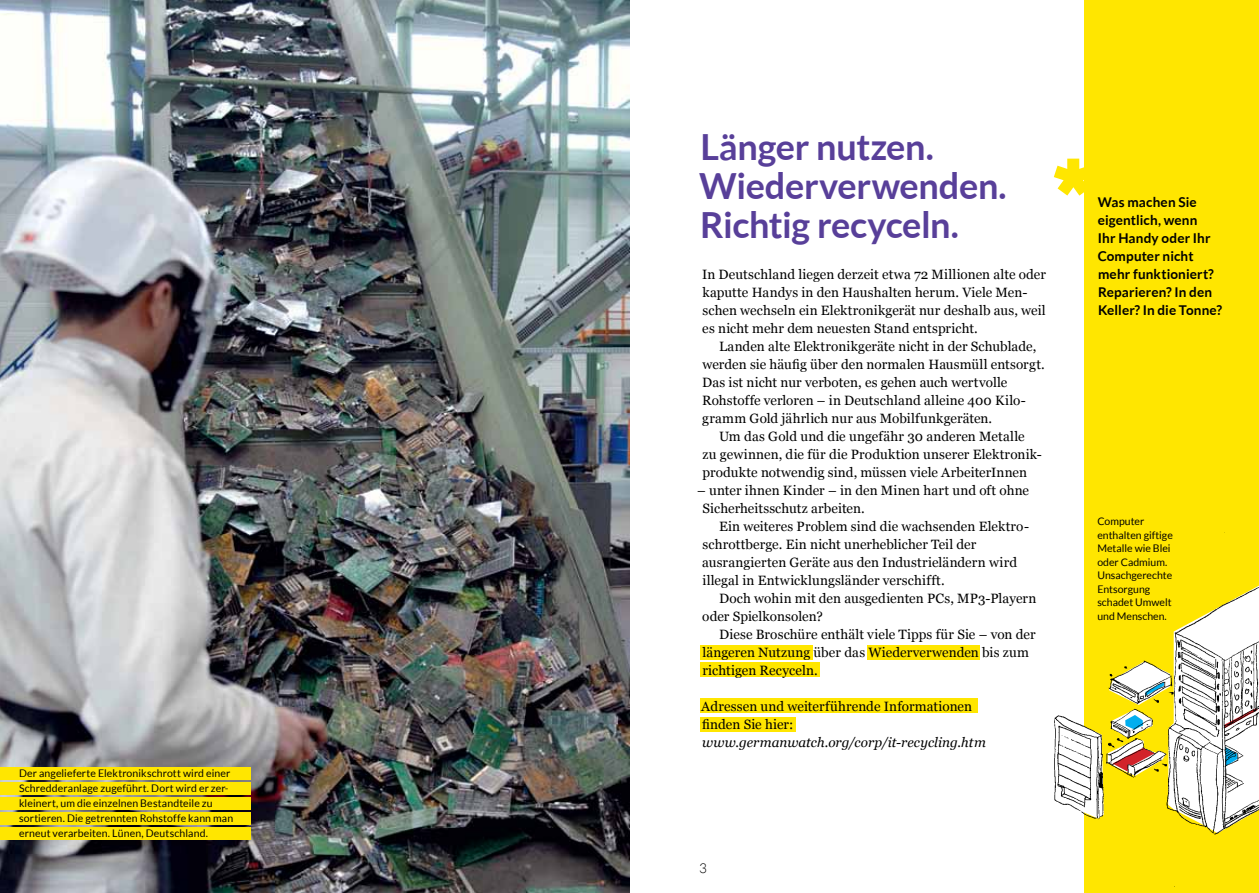
<style>
.page{position:relative;width:1259px;height:893px;background:#fff}
.page>*{position:absolute;margin:0;border:0;box-sizing:border-box;transform-origin:0 0}
.t1{font:700 36px/39px "Lato";letter-spacing:-.01em;color:#583f99}
.t2{font:13.5px/18px "Georgia";color:#000}
.t3{font:700 13.5px/18px "Lato";letter-spacing:.01em;color:#000}
.t4{font:italic 13.5px "Georgia";letter-spacing:.005em;color:#000}
.t5{font:300 13.5px "Lato";color:#000}
.t6{font:10.5px/13.5px "Lato";letter-spacing:.005em;color:#000}
</style>
<div class="page">
<img style="left:0;top:0;width:629px;height:893px">
<div style="left:0;top:812px;width:251px;height:13px;background:#ffe600"></div>
<div style="left:0;top:767px;width:251px;height:12px;background:#ffe600"></div>
<div style="left:0;top:827px;width:251px;height:13px;background:#ffe600"></div>
<div style="left:0;top:782px;width:251px;height:12px;background:#ffe600"></div>
<div style="left:0;top:797px;width:251px;height:13px;background:#ffe600"></div>
<div style="left:1084px;top:0;width:175px;height:893px;background:#ffe600"></div>
<svg style="left:1053px;top:159px;width:31px;height:37px"></svg>
<div style="left:700px;top:645px;width:112px;height:15px;background:#ffe600"></div>
<div style="left:700px;top:699px;width:278px;height:14px;background:#ffe600"></div>
<div style="left:700px;top:663px;width:119px;height:14px;background:#ffe600"></div>
<div style="left:700px;top:718px;width:95px;height:14px;background:#ffe600"></div>
<div style="left:868px;top:645px;width:112px;height:15px;background:#ffe600"></div>
<svg style="left:1055px;top:586px;width:204px;height:247px"></svg>
<p class="t6" style="left:19px;top:766px;width:216px;line-height:15px">Der angelieferte Elektronikschrott wird einer Schredderanlage zugeführt. Dort wird er zer&shy;kleinert, um die einzelnen Bestandteile zu sortieren. Die getrennten Rohstoffe kann man erneut verarbeiten. Lünen, Deutschland.</p>
<h1 class="t1" style="left:699px;top:127px;width:309px">Länger nutzen.<br>Wiederverwenden.<br>Richtig recyceln.</h1>
<p class="t2" style="left:702px;top:266px;width:345px">In Deutschland liegen derzeit etwa 72 Millionen alte oder kaputte Handys in den Haushalten herum. Viele Men&shy;schen wechseln ein Elektronikgerät nur deshalb aus, weil es nicht mehr dem neuesten Stand entspricht.</p>
<p class="t2" style="left:702px;top:338px;width:344px;text-indent:17px">Landen alte Elektronikgeräte nicht in der Schublade, werden sie häufig über den normalen Hausmüll entsorgt.<br>Das ist nicht nur verboten, es gehen auch wertvolle Rohstoffe verloren – in Deutschland alleine 400 Kilo&shy;gramm Gold jährlich nur aus Mobilfunkgeräten.</p>
<p class="t2" style="left:702px;top:428px;width:341px;text-indent:17px">Um das Gold und die ungefähr 30 anderen Metalle zu gewinnen, die für die Produktion unserer Elektronik&shy;produkte notwendig sind, müssen viele ArbeiterInnen</p>
<p class="t2" style="left:702px;top:482px;width:328px;text-indent:-5px">– unter ihnen Kinder – in den Minen hart und oft ohne<br>Sicherheitsschutz arbeiten.</p>
<p class="t2" style="left:702px;top:518px;width:328px;text-indent:17px">Ein weiteres Problem sind die wachsenden Elektro&shy;schrottberge. Ein nicht unerheblicher Teil der ausrangierten Geräte aus den Industrieländern wird illegal in Entwicklungsländer verschifft.</p>
<p class="t2" style="left:702px;top:590px;width:336px;text-indent:17px">Doch wohin mit den ausgedienten PCs, MP3-Playern oder Spielkonsolen?</p>
<p class="t2" style="left:702px;top:626px;width:335px;text-indent:17px">Diese Broschüre enthält viele Tipps für Sie – von der längeren Nutzung über das Wiederverwenden bis zum richtigen Recyceln.</p>
<p class="t2" style="left:701px;top:698px;width:272px">Adressen und weiterführende Informationen finden Sie hier:</p>
<p class="t4" style="left:702px;top:734px;width:285px">www.germanwatch.org/corp/it-recycling.htm</p>
<p class="t5" style="left:699px;top:861px;width:9px">3</p>
<p class="t3" style="left:1097px;top:193px;width:126px">Was machen Sie eigentlich, wenn<br>Ihr Handy oder Ihr<br>Computer nicht mehr funktioniert?<br>Reparieren? In den<br>Keller? In die Tonne?</p>
<p class="t6" style="left:1097px;top:515px;width:77px">Computer enthalten giftige<br>Metalle wie Blei oder Cadmium.<br>Unsachgerechte<br>Entsorgung schadet Umwelt und Menschen.</p>
</div>
